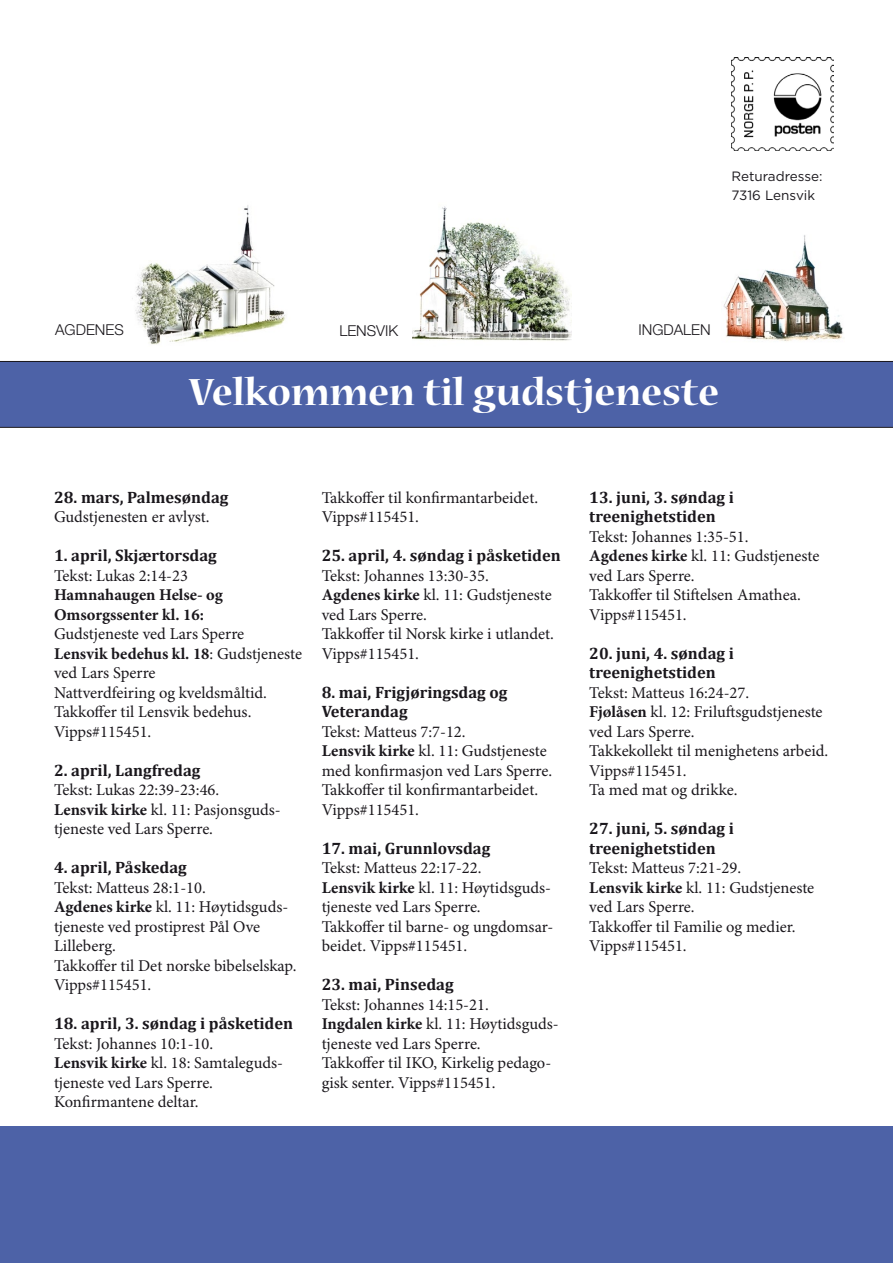
<style>
.page{position:relative;width:893px;height:1263px;background:#fff}
.page>*{position:absolute;margin:0;border:0;box-sizing:border-box;transform-origin:0 0}
.Open_sans{font:700 42px "Nueva Std";color:#fff}
.Brødtekst{font:16.5px/19.5px "Minion Pro";color:#1a171c}
.Brødtekst-2{font:700 16.5px/19.5px "Cambria";color:#1a171c}
.Brødtekst-3{font:700 16.5px "Minion Pro";color:#1a171c}
.Museo_Sans{font:300 15px "Helvetica Neue LT Pro";color:#1a171c}
.Gotham{font:13.5px/19.5px "Gotham HTF";color:#1a171c}
.s1{font-weight:700}
</style>
<div class="page">
<img style="left:731px;top:57px;width:102px;height:94px">
<div style="left:0;top:361px;width:893px;height:67px;background:#4d62a7"></div>
<img style="left:132px;top:205px;width:154px;height:140px">
<img style="left:413px;top:206px;width:158px;height:135px">
<img style="left:723px;top:235px;width:120px;height:106px">
<div style="left:0;top:1127px;width:893px;height:136px;background:#4d62a7"></div>
<p class="Gotham" style="left:731px;top:166px;width:93px">Returadresse:<br>7316 Lensvik</p>
<p class="Museo_Sans" style="left:55px;top:321px;width:70px">AGDENES</p>
<p class="Museo_Sans" style="left:339px;top:322px;width:60px">LENSVIK</p>
<p class="Museo_Sans" style="left:638px;top:321px;width:74px">INGDALEN</p>
<p class="Open_sans" style="left:189px;top:373px;width:532px">Velkommen til gudstjeneste</p>
<p class="Brødtekst-2" style="left:54px;top:487px;width:176px">28. mars, Palmesøndag</p>
<p class="Brødtekst" style="left:54px;top:508px;width:157px">Gudstjenesten er avlyst.</p>
<p class="Brødtekst-2" style="left:54px;top:545px;width:164px">1. april, Skjærtorsdag</p>
<p class="Brødtekst" style="left:54px;top:566px;width:135px">Tekst: Lukas 2:14-23</p>
<p class="Brødtekst-3" style="left:54px;top:585px;width:171px">Hamnahaugen Helse- og</p>
<p class="Brødtekst-3" style="left:54px;top:604px;width:151px">Omsorgssenter kl. 16:</p>
<p class="Brødtekst" style="left:54px;top:625px;width:192px">Gudstjeneste ved Lars Sperre</p>
<p class="Brødtekst" style="left:54px;top:644px;width:250px"><span class="s1">Lensvik bedehus kl. 18</span>: Gudstjeneste ved Lars Sperre</p>
<p class="Brødtekst" style="left:54px;top:683px;width:214px">Nattverdfeiring og kveldsmåltid.</p>
<p class="Brødtekst" style="left:54px;top:703px;width:199px">Takkoffer til Lensvik bedehus.<br>Vipps#115451.</p>
<p class="Brødtekst-2" style="left:54px;top:760px;width:148px">2. april, Langfredag</p>
<p class="Brødtekst" style="left:54px;top:781px;width:167px">Tekst: Lukas 22:39-23:46.</p>
<p class="Brødtekst" style="left:54px;top:800px;width:228px"><span class="s1">Lensvik kirke</span> kl. 11: Pasjonsguds&shy;tjeneste ved Lars Sperre.</p>
<p class="Brødtekst-2" style="left:54px;top:857px;width:134px">4. april, Påskedag</p>
<p class="Brødtekst" style="left:54px;top:878px;width:153px">Tekst: Matteus 28:1-10.</p>
<p class="Brødtekst" style="left:54px;top:898px;width:236px"><span class="s1">Agdenes kirke</span> kl. 11: Høytidsguds&shy;tjeneste ved prostiprest Pål Ove<br>Lilleberg.</p>
<p class="Brødtekst" style="left:54px;top:956px;width:244px">Takkoffer til Det norske bibelselskap.<br>Vipps#115451.</p>
<p class="Brødtekst-2" style="left:54px;top:1013px;width:241px">18. april, 3. søndag i påsketiden</p>
<p class="Brødtekst" style="left:54px;top:1034px;width:161px">Tekst: Johannes 10:1-10.</p>
<p class="Brødtekst" style="left:54px;top:1054px;width:230px"><span class="s1">Lensvik kirke</span> kl. 18: Samtaleguds&shy;tjeneste ved Lars Sperre.</p>
<p class="Brødtekst" style="left:54px;top:1093px;width:146px">Konfirmantene deltar.</p>
<p class="Brødtekst" style="left:322px;top:488px;width:218px">Takkoffer til konfirmantarbeidet.<br>Vipps#115451.</p>
<p class="Brødtekst-2" style="left:322px;top:545px;width:241px">25. april, 4. søndag i påsketiden</p>
<p class="Brødtekst" style="left:322px;top:566px;width:169px">Tekst: Johannes 13:30-35.</p>
<p class="Brødtekst" style="left:322px;top:586px;width:232px"><span class="s1">Agdenes kirke</span> kl. 11: Gudstjeneste ved Lars Sperre.</p>
<p class="Brødtekst" style="left:322px;top:625px;width:234px">Takkoffer til Norsk kirke i utlandet.<br>Vipps#115451.</p>
<p class="Brødtekst-2" style="left:322px;top:682px;width:187px">8. mai, Frigjøringsdag og<br>Veterandag</p>
<p class="Brødtekst" style="left:322px;top:722px;width:145px">Tekst: Matteus 7:7-12.</p>
<p class="Brødtekst" style="left:322px;top:742px;width:232px"><span class="s1">Lensvik kirke</span> kl. 11: Gudstjeneste med konfirmasjon ved Lars Sperre.</p>
<p class="Brødtekst" style="left:322px;top:781px;width:218px">Takkoffer til konfirmantarbeidet.<br>Vipps#115451.</p>
<p class="Brødtekst-2" style="left:322px;top:838px;width:170px">17. mai, Grunnlovsdag</p>
<p class="Brødtekst" style="left:322px;top:859px;width:161px">Tekst: Matteus 22:17-22.</p>
<p class="Brødtekst" style="left:322px;top:878px;width:231px"><span class="s1">Lensvik kirke</span> kl. 11: Høytidsguds&shy;tjeneste ved Lars Sperre.</p>
<p class="Brødtekst" style="left:322px;top:917px;width:233px">Takkoffer til barne- og ungdomsar&shy;beidet. Vipps#115451.</p>
<p class="Brødtekst-2" style="left:322px;top:974px;width:134px">23. mai, Pinsedag</p>
<p class="Brødtekst" style="left:322px;top:995px;width:169px">Tekst: Johannes 14:15-21.</p>
<p class="Brødtekst" style="left:322px;top:1015px;width:239px"><span class="s1">Ingdalen kirke</span> kl. 11: Høytidsguds&shy;tjeneste ved Lars Sperre.</p>
<p class="Brødtekst" style="left:322px;top:1054px;width:231px">Takkoffer til IKO, Kirkelig pedago&shy;gisk senter. Vipps#115451.</p>
<p class="Brødtekst-2" style="left:589px;top:487px;width:146px">13. juni, 3. søndag i treenighetstiden</p>
<p class="Brødtekst" style="left:589px;top:527px;width:161px">Tekst: Johannes 1:35-51.</p>
<p class="Brødtekst" style="left:589px;top:547px;width:232px"><span class="s1">Agdenes kirke</span> kl. 11: Gudstjeneste ved Lars Sperre.</p>
<p class="Brødtekst" style="left:589px;top:586px;width:213px">Takkoffer til Stiftelsen Amathea.<br>Vipps#115451.</p>
<p class="Brødtekst-2" style="left:589px;top:643px;width:146px">20. juni, 4. søndag i treenighetstiden</p>
<p class="Brødtekst" style="left:589px;top:683px;width:161px">Tekst: Matteus 16:24-27.</p>
<p class="Brødtekst" style="left:589px;top:703px;width:235px"><span class="s1">Fjølåsen</span> kl. 12: Friluftsgudstjeneste ved Lars Sperre.</p>
<p class="Brødtekst" style="left:589px;top:742px;width:240px">Takkekollekt til menighetens arbeid.<br>Vipps#115451.</p>
<p class="Brødtekst" style="left:589px;top:781px;width:150px">Ta med mat og drikke.</p>
<p class="Brødtekst-2" style="left:589px;top:818px;width:146px">27. juni, 5. søndag i treenighetstiden</p>
<p class="Brødtekst" style="left:589px;top:859px;width:153px">Tekst: Matteus 7:21-29.</p>
<p class="Brødtekst" style="left:589px;top:878px;width:226px"><span class="s1">Lensvik kirke</span> kl. 11: Gudstjeneste ved Lars Sperre.</p>
<p class="Brødtekst" style="left:589px;top:917px;width:208px">Takkoffer til Familie og medier.<br>Vipps#115451.</p>
</div>
